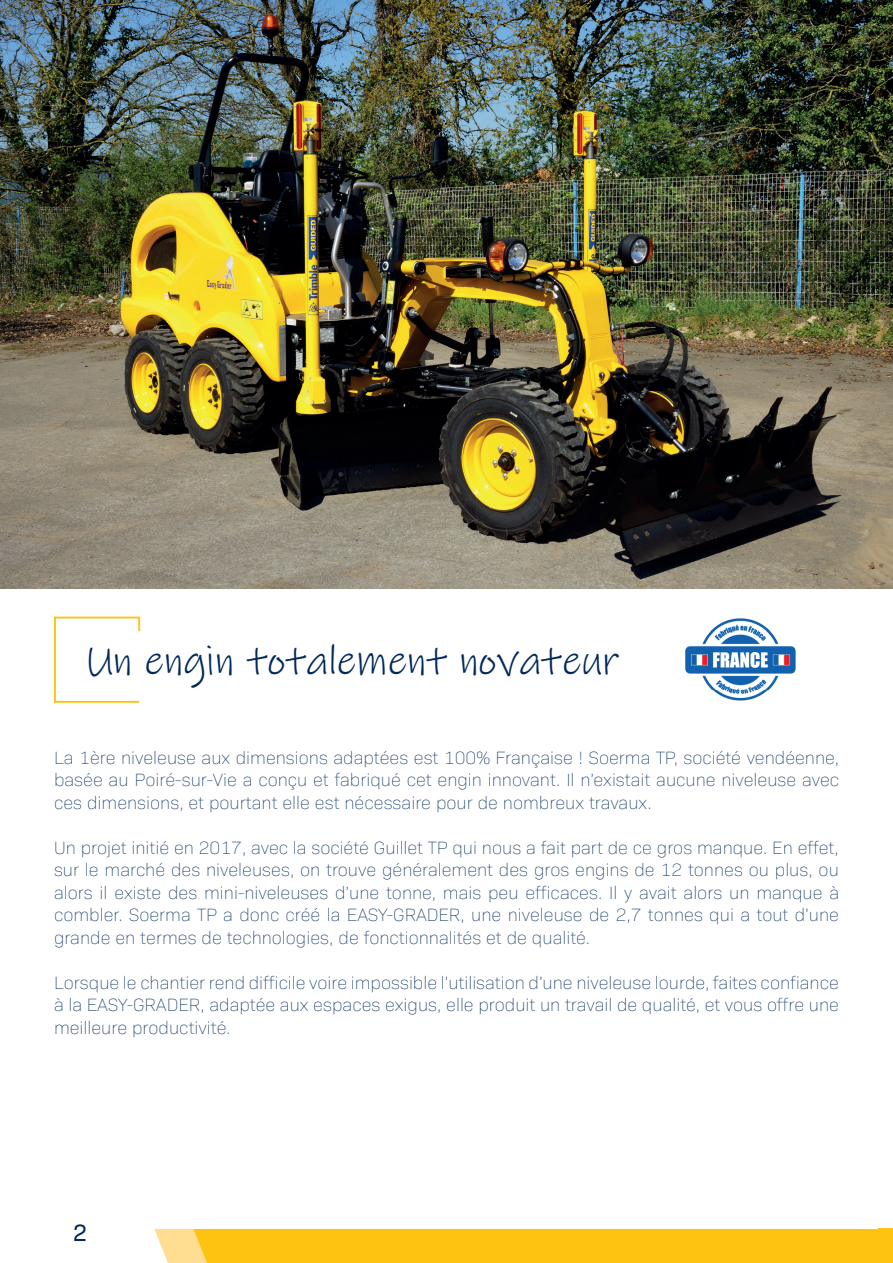
<style>
.page{position:relative;width:893px;height:1263px;background:#fff}
.page>*{position:absolute;margin:0;border:0;box-sizing:border-box;transform-origin:0 0}
.t1{font:42px "Ink Free";color:#00295c}
.t2{font:24px "Bio Sans";color:#00295c}
.t3{font:200 18px/22.5px "Bio Sans";color:#00295c;text-align:justify}
</style>
<div class="page">
<div style="left:154px;top:1229px;width:739px;height:34px;background:#fec210"></div>
<img style="left:0;top:0;width:893px;height:588px">
<svg style="left:54px;top:616px;width:87px;height:87px"></svg>
<div style="left:83px;top:631px;width:756px;height:59px;background:#fff"></div>
<img style="left:711px;top:618px;width:59px;height:83px">
<img style="left:685px;top:631px;width:111px;height:59px">
<h1 class="t1" style="left:86px;top:633px;width:535px">Un engin totalement novateur</h1>
<p class="t3" style="left:54px;top:745px;width:786px">La 1ère niveleuse aux dimensions adaptées est 100% Française ! Soerma TP, société vendéenne, basée au Poiré-sur-Vie a conçu et fabriqué cet engin innovant. Il n’existait aucune niveleuse avec ces dimensions, et pourtant elle est nécessaire pour de nombreux travaux.</p>
<p class="t3" style="left:54px;top:835px;width:787px">Un projet initié en 2017, avec la société Guillet TP qui nous a fait part de ce gros manque. En effet, sur le marché des niveleuses, on trouve généralement des gros engins de 12 tonnes ou plus, ou alors il existe des mini-niveleuses d’une tonne, mais peu efficaces. Il y avait alors un manque à combler. Soerma TP a donc créé la EASY-GRADER, une niveleuse de 2,7 tonnes qui a tout d’une grande en termes de technologies, de fonctionnalités et de qualité.</p>
<p class="t3" style="left:54px;top:970px;width:786px">Lorsque le chantier rend difficile voire impossible l’utilisation d’une niveleuse lourde, faites confiance à la EASY-GRADER, adaptée aux espaces exigus, elle produit un travail de qualité, et vous offre une meilleure productivité.</p>
<h2 class="t2" style="left:73px;top:1215px;width:16px">2</h2>
</div>
